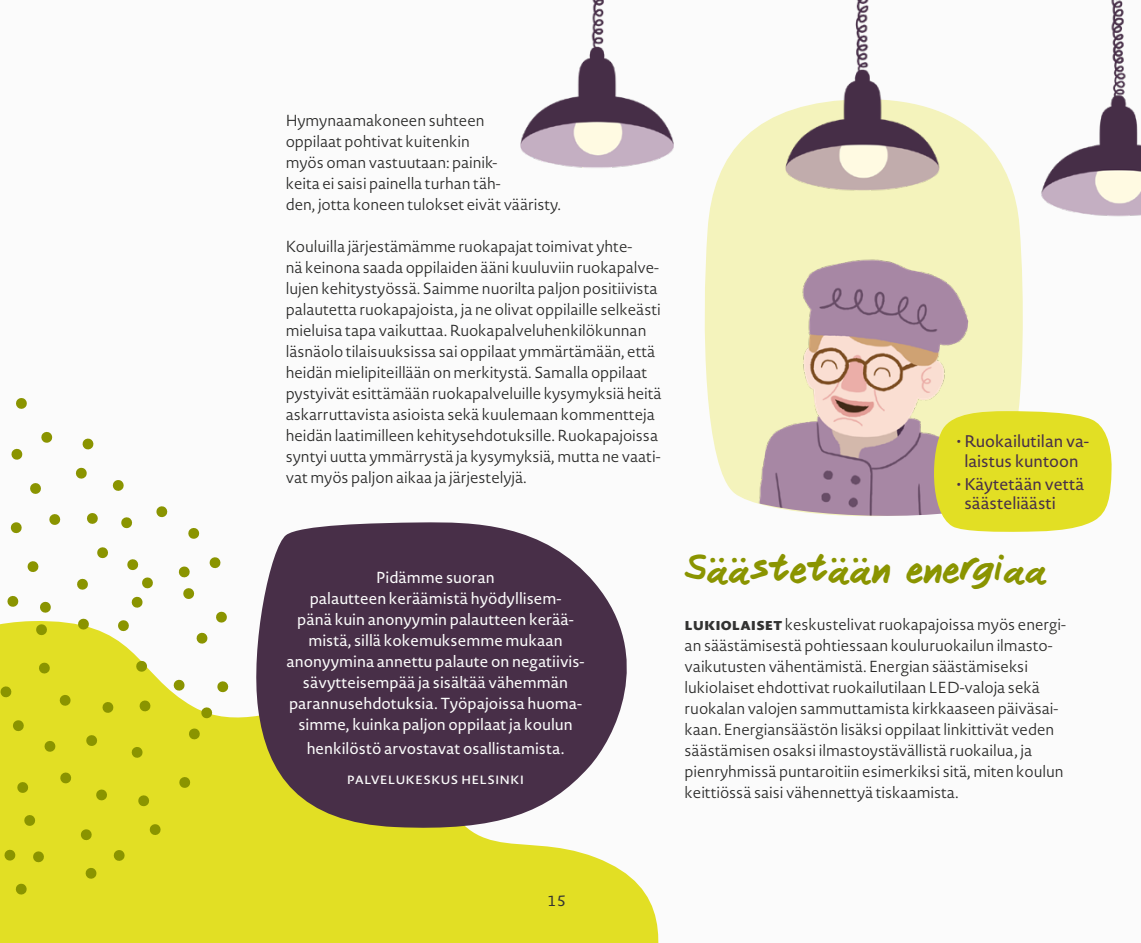
<style>
.page{position:relative;width:1141px;height:943px;background:#fff}
.page>*{position:absolute;margin:0;border:0;box-sizing:border-box;transform-origin:0 0}
.t1{font:36.75px "Janitor";color:#8a9400}
.t2{font:300 19.25px "Novel Sans Pro";color:#333332}
.t3{font:16.62px/19.2px "Novel Sans Pro";color:#482f48;text-align:center}
.t4{font:300 15.75px/21px "Novel Sans Pro";letter-spacing:-.005em;color:#282827}
.t5{font:15.75px/21px "Novel Sans Pro";color:#fbfbfb;text-align:center}
.s1{font-weight:800;font-size:16.62px;color:#333332}
</style>
<div class="page">
<div style="left:1px;top:0;width:1140px;height:943px;background:#fbfbfb"></div>
<svg style="left:0;top:621px;width:659px;height:322px;background:#e4e23d"></svg>
<img style="left:520px;top:0;width:621px;height:517px">
<svg style="left:49px;top:514px;width:12px;height:11px"></svg>
<svg style="left:138px;top:794px;width:12px;height:13px"></svg>
<svg style="left:117px;top:620px;width:13px;height:12px"></svg>
<svg style="left:113px;top:849px;width:12px;height:12px"></svg>
<svg style="left:30px;top:483px;width:11px;height:11px"></svg>
<svg style="left:179px;top:776px;width:12px;height:12px"></svg>
<svg style="left:44px;top:740px;width:12px;height:12px"></svg>
<svg style="left:75px;top:467px;width:12px;height:12px"></svg>
<svg style="left:112px;top:480px;width:12px;height:11px"></svg>
<svg style="left:77px;top:578px;width:11px;height:12px"></svg>
<svg style="left:59px;top:694px;width:12px;height:12px"></svg>
<svg style="left:0;top:685px;width:12px;height:13px"></svg>
<svg style="left:80px;top:828px;width:12px;height:12px"></svg>
<svg style="left:24px;top:814px;width:12px;height:12px"></svg>
<svg style="left:131px;top:746px;width:12px;height:12px"></svg>
<svg style="left:77px;top:618px;width:13px;height:12px"></svg>
<svg style="left:188px;top:727px;width:13px;height:13px"></svg>
<svg style="left:131px;top:596px;width:12px;height:12px"></svg>
<svg style="left:15px;top:883px;width:12px;height:12px"></svg>
<svg style="left:127px;top:559px;width:26px;height:30px"></svg>
<svg style="left:188px;top:528px;width:12px;height:11px"></svg>
<svg style="left:82px;top:438px;width:12px;height:12px"></svg>
<svg style="left:183px;top:588px;width:12px;height:11px"></svg>
<svg style="left:38px;top:662px;width:13px;height:12px"></svg>
<svg style="left:95px;top:788px;width:13px;height:13px"></svg>
<svg style="left:102px;top:701px;width:12px;height:12px"></svg>
<svg style="left:139px;top:699px;width:12px;height:13px"></svg>
<svg style="left:16px;top:398px;width:11px;height:11px"></svg>
<svg style="left:85px;top:734px;width:13px;height:12px"></svg>
<svg style="left:121px;top:517px;width:12px;height:12px"></svg>
<svg style="left:41px;top:431px;width:12px;height:12px"></svg>
<svg style="left:17px;top:781px;width:12px;height:12px"></svg>
<svg style="left:60px;top:771px;width:12px;height:13px"></svg>
<svg style="left:40px;top:601px;width:11px;height:12px"></svg>
<svg style="left:97px;top:547px;width:11px;height:12px"></svg>
<svg style="left:135px;top:660px;width:13px;height:12px"></svg>
<svg style="left:11px;top:448px;width:12px;height:12px"></svg>
<svg style="left:178px;top:566px;width:12px;height:12px"></svg>
<svg style="left:27px;top:561px;width:12px;height:11px"></svg>
<svg style="left:217px;top:680px;width:12px;height:13px"></svg>
<svg style="left:32px;top:850px;width:13px;height:13px"></svg>
<svg style="left:7px;top:596px;width:12px;height:11px"></svg>
<svg style="left:35px;top:623px;width:13px;height:13px"></svg>
<svg style="left:12px;top:719px;width:13px;height:13px"></svg>
<svg style="left:209px;top:557px;width:12px;height:12px"></svg>
<svg style="left:156px;top:506px;width:12px;height:12px"></svg>
<svg style="left:87px;top:513px;width:11px;height:11px"></svg>
<svg style="left:10px;top:522px;width:12px;height:12px"></svg>
<svg style="left:215px;top:611px;width:13px;height:12px"></svg>
<svg style="left:85px;top:867px;width:12px;height:12px"></svg>
<svg style="left:201px;top:706px;width:12px;height:13px"></svg>
<svg style="left:149px;top:823px;width:12px;height:12px"></svg>
<svg style="left:173px;top:679px;width:12px;height:12px"></svg>
<svg style="left:196px;top:632px;width:12px;height:12px"></svg>
<svg style="left:4px;top:849px;width:12px;height:12px"></svg>
<svg style="left:250px;top:522px;width:407px;height:309px;fill:#482f48"></svg>
<svg style="left:929px;top:411px;width:183px;height:121px;background:#e2df3b"></svg>
<p class="t4" style="left:286px;top:110px;width:277px">Hymynaamakoneen suhteen<br>oppilaat pohtivat kuitenkin<br>myös oman vastuutaan: painik-<br>keita ei saisi painella turhan täh-<br>den, jotta koneen tulokset eivät vääristy.</p>
<p class="t4" style="left:286px;top:236px;width:378px">Kouluilla järjestämämme ruokapajat toimivat yhte-<br>nä keinona saada oppilaiden ääni kuuluviin ruokapalve&shy;lujen kehitystyössä. Saimme nuorilta paljon positiivista palautetta ruokapajoista, ja ne olivat oppilaille selkeästi mieluisa tapa vaikuttaa. Ruokapalveluhenkilökunnan läsnäolo tilaisuuksissa sai oppilaat ymmärtämään, että heidän mielipiteillään on merkitystä. Samalla oppilaat pystyivät esittämään ruokapalveluille kysymyksiä heitä askarruttavista asioista sekä kuulemaan kommentteja heidän laatimilleen kehitysehdotuksille. Ruokapajoissa syntyi uutta ymmärrystä ja kysymyksiä, mutta ne vaati&shy;vat myös paljon aikaa ja järjestelyjä.</p>
<p class="t5" style="left:287px;top:566px;width:299px">Pidämme suoran<br>palautteen keräämistä hyödyllisem-<br>pänä kuin anonyymin palautteen kerää&shy;mistä, sillä kokemuksemme mukaan anonyymina annettu palaute on negatiivis&shy;sävytteisempää ja sisältää vähemmän parannusehdotuksia. Työpajoissa huoma&shy;simme, kuinka paljon oppilaat ja koulun</p>
<p class="t5" style="left:307px;top:733px;width:259px;line-height:29.8px">henkilöstö arvostavat osallistamista. palvelukeskus helsinki</p>
<p class="t3" style="left:957px;top:432px;width:134px">• Ruokailutilan va&shy;laistus kuntoon</p>
<p class="t3" style="left:964px;top:474px;width:121px;text-align:left;text-indent:-7px">• Käytetään vettä säästeliäästi</p>
<h1 class="t1" style="left:685px;top:547px;width:364px">Säästetään energiaa</h1>
<p class="t4" style="left:685px;top:614px;width:383px"><span class="s1">lukiolaiset</span> keskustelivat ruokapajoissa myös energi&shy;an säästämisestä pohtiessaan kouluruokailun ilmasto&shy;vaikutusten vähentämistä. Energian säästämiseksi lukiolaiset ehdottivat ruokailutilaan LED-valoja sekä ruokalan valojen sammuttamista kirkkaaseen päiväsai&shy;kaan. Energiansäästön lisäksi oppilaat linkittivät veden säästämisen osaksi ilmastoystävällistä ruokailua, ja pienryhmissä puntaroitiin esimerkiksi sitä, miten koulun keittiössä saisi vähennettyä tiskaamista.</p>
<p class="t2" style="left:548px;top:885px;width:20px">15</p>
</div>
